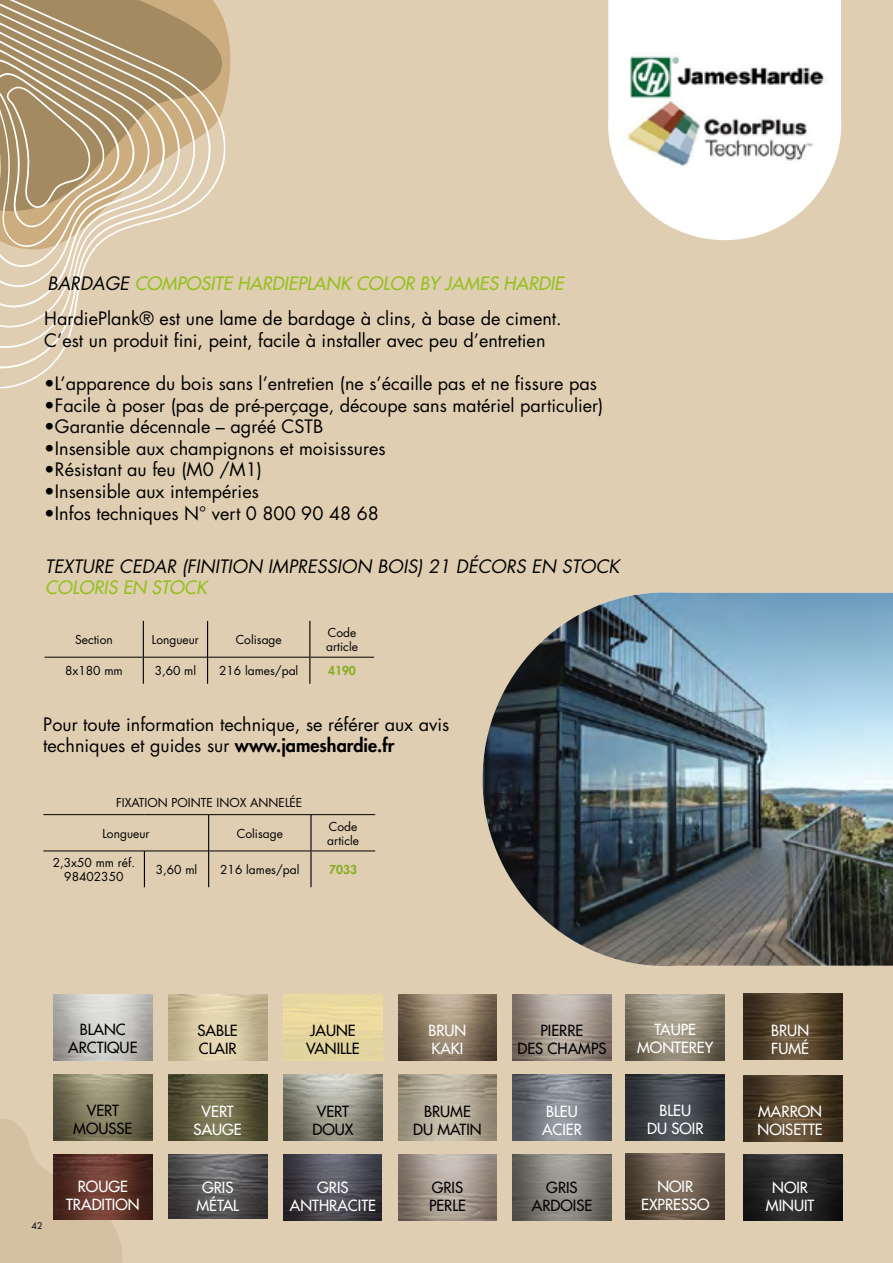
<style>
.page{position:relative;width:893px;height:1263px;background:#e0ceb2}
.page>*{position:absolute;margin:0;border:0;box-sizing:border-box;transform-origin:0 0}
.t1{font:18px/21.6px "Futura Std";color:#000}
.t2{font:italic 500 18px "Futura Std";color:#94c11f}
.t3{font:italic 18px "Futura Std";color:#010202}
.t4{font:500 15px/18px "Futura Std";color:#fff;text-align:center}
.t5{font:500 15px/18px "Futura Std";color:#000;text-align:center}
.t6{font:12px/14.4px "Futura Std";color:#000}
.t7{font:800 12px "Futura Std";color:#85ac1d}
.t8{font:9px "Futura Std";color:#000}
.s1{font-weight:400;color:#010202}
.s2{font-weight:800}
</style>
<div class="page">
<svg style="left:226px;top:27px;width:5px;height:69px"></svg>
<svg style="left:0;top:0;width:226px;height:389px"></svg>
<svg style="left:608px;top:0;width:233px;height:240px;fill:#fff"></svg>
<img style="left:677px;top:592px;width:216px;height:374px">
<img style="left:482px;top:592px;width:195px;height:374px">
<img style="left:621px;top:52px;width:207px;height:116px">
<img style="left:53px;top:995px;width:99px;height:66px">
<img style="left:169px;top:995px;width:98px;height:66px">
<img style="left:284px;top:995px;width:98px;height:66px">
<img style="left:398px;top:995px;width:99px;height:66px">
<img style="left:513px;top:995px;width:98px;height:66px">
<img style="left:626px;top:995px;width:99px;height:66px">
<img style="left:743px;top:994px;width:99px;height:66px">
<img style="left:53px;top:1074px;width:99px;height:66px">
<img style="left:169px;top:1074px;width:98px;height:66px">
<img style="left:284px;top:1074px;width:98px;height:66px">
<img style="left:398px;top:1074px;width:99px;height:66px">
<img style="left:513px;top:1074px;width:98px;height:66px">
<img style="left:626px;top:1074px;width:99px;height:66px">
<img style="left:743px;top:1076px;width:99px;height:65px">
<img style="left:53px;top:1154px;width:99px;height:65px">
<img style="left:168px;top:1154px;width:99px;height:65px">
<img style="left:283px;top:1154px;width:99px;height:66px">
<img style="left:398px;top:1154px;width:99px;height:66px">
<img style="left:513px;top:1154px;width:98px;height:66px">
<img style="left:626px;top:1154px;width:99px;height:66px">
<img style="left:743px;top:1154px;width:99px;height:66px">
<hr style="left:45px;top:657px;width:98px;height:1px;background:#000">
<hr style="left:144px;top:657px;width:63px;height:1px;background:#000">
<hr style="left:208px;top:657px;width:101px;height:1px;background:#000">
<hr style="left:310px;top:657px;width:64px;height:1px;background:#000">
<hr style="left:143px;top:621px;width:1px;height:36px;background:#000">
<hr style="left:207px;top:621px;width:1px;height:36px;background:#000">
<hr style="left:309px;top:621px;width:1px;height:36px;background:#000">
<svg style="left:143px;top:657px;width:1px;height:27px"></svg>
<svg style="left:207px;top:657px;width:1px;height:27px"></svg>
<svg style="left:309px;top:657px;width:1px;height:27px"></svg>
<hr style="left:43px;top:851px;width:101px;height:1px;background:#000">
<hr style="left:144px;top:851px;width:64px;height:1px;background:#000">
<hr style="left:209px;top:851px;width:101px;height:1px;background:#000">
<hr style="left:312px;top:851px;width:63px;height:1px;background:#000">
<hr style="left:208px;top:815px;width:1px;height:36px;background:#000">
<hr style="left:310px;top:815px;width:2px;height:36px;background:#000">
<hr style="left:144px;top:851px;width:1px;height:36px;background:#000">
<hr style="left:208px;top:851px;width:1px;height:36px;background:#000">
<hr style="left:310px;top:851px;width:2px;height:36px;background:#000">
<hr style="left:43px;top:814px;width:101px;height:1px;background:#000">
<hr style="left:144px;top:814px;width:65px;height:1px;background:#000">
<hr style="left:209px;top:814px;width:102px;height:1px;background:#000">
<hr style="left:311px;top:814px;width:64px;height:1px;background:#000">
<p class="t2" style="left:47px;top:272px;width:518px"><span class="s1">BARDAGE</span> COMPOSITE HARDIEPLANK COLOR BY JAMES HARDIE</p>
<p class="t1" style="left:44px;top:308px;width:519px">HardiePlank® est une lame de bardage à clins, à base de ciment.<br>C’est un produit fini, peint, facile à installer avec peu d’entretien</p>
<p class="t1" style="left:44px;top:373px;width:554px">•L’apparence du bois sans l’entretien (ne s’écaille pas et ne fissure pas</p>
<p class="t1" style="left:44px;top:394px;width:561px">•Facile à poser (pas de pré-perçage, découpe sans matériel particulier)</p>
<p class="t1" style="left:44px;top:416px;width:280px">•Garantie décennale – agréé CSTB</p>
<p class="t1" style="left:44px;top:438px;width:343px">•Insensible aux champignons et moisissures</p>
<p class="t1" style="left:44px;top:459px;width:219px">•Résistant au feu (M0 /M1)</p>
<p class="t1" style="left:44px;top:481px;width:216px">•Insensible aux intempéries</p>
<p class="t1" style="left:44px;top:502px;width:336px">•Infos techniques N° vert 0 800 90 48 68</p>
<p class="t3" style="left:45px;top:555px;width:576px">TEXTURE CEDAR (FINITION IMPRESSION BOIS) 21 DÉCORS EN STOCK</p>
<p class="t2" style="left:45px;top:576px;width:163px">COLORIS EN STOCK</p>
<p class="t6" style="left:75px;top:632px;width:39px">Section</p>
<p class="t6" style="left:152px;top:632px;width:49px">Longueur</p>
<p class="t6" style="left:236px;top:632px;width:48px">Colisage</p>
<p class="t6" style="left:326px;top:625px;width:33px">Code article</p>
<p class="t6" style="left:65px;top:664px;width:59px">8x180 mm</p>
<p class="t6" style="left:155px;top:664px;width:43px">3,60 ml</p>
<p class="t6" style="left:219px;top:664px;width:81px">216 lames/pal</p>
<p class="t7" style="left:328px;top:663px;width:29px">4190</p>
<p class="t1" style="left:43px;top:714px;width:408px">Pour toute information technique, se référer aux avis techniques et guides sur <span class="s2">www.jameshardie.fr</span></p>
<p class="t6" style="left:116px;top:795px;width:188px">FIXATION POINTE INOX ANNELÉE</p>
<p class="t6" style="left:102px;top:826px;width:49px">Longueur</p>
<p class="t6" style="left:237px;top:826px;width:48px">Colisage</p>
<p class="t6" style="left:327px;top:819px;width:33px">Code article</p>
<p class="t6" style="left:53px;top:855px;width:84px;text-align:center">2,3x50 mm réf.<br>98402350</p>
<p class="t6" style="left:156px;top:862px;width:43px">3,60 ml</p>
<p class="t6" style="left:220px;top:862px;width:81px">216 lames/pal</p>
<p class="t7" style="left:329px;top:862px;width:29px">7033</p>
<p class="t5" style="left:68px;top:1020px;width:71px">BLANC<br>ARCTIQUE</p>
<p class="t5" style="left:198px;top:1021px;width:42px;text-align:left">SABLE<br>CLAIR</p>
<p class="t5" style="left:306px;top:1021px;width:55px;text-align:left">JAUNE<br>VANILLE</p>
<p class="t4" style="left:428px;top:1021px;width:39px;text-align:left">BRUN<br>KAKI</p>
<p class="t5" style="left:517px;top:1021px;width:91px">PIERRE<br>DES CHAMPS</p>
<p class="t4" style="left:637px;top:1020px;width:78px">TAUPE<br>MONTEREY</p>
<p class="t4" style="left:771px;top:1021px;width:39px;text-align:left">BRUN<br>FUMÉ</p>
<p class="t5" style="left:73px;top:1101px;width:61px">VERT<br>MOUSSE</p>
<p class="t4" style="left:194px;top:1102px;width:50px">VERT<br>SAUGE</p>
<p class="t5" style="left:312px;top:1102px;width:43px;text-align:left">VERT<br>DOUX</p>
<p class="t5" style="left:413px;top:1102px;width:70px">BRUME<br>DU MATIN</p>
<p class="t4" style="left:542px;top:1102px;width:41px;text-align:left">BLEU<br>ACIER</p>
<p class="t4" style="left:647px;top:1101px;width:58px">BLEU<br>DU SOIR</p>
<p class="t4" style="left:758px;top:1102px;width:67px;text-align:left">MARRON<br>NOISETTE</p>
<p class="t8" style="left:32px;top:1220px;width:13px">42</p>
<p class="t4" style="left:66px;top:1177px;width:75px">ROUGE<br>TRADITION</p>
<p class="t4" style="left:196px;top:1178px;width:44px">GRIS<br>MÉTAL</p>
<p class="t4" style="left:290px;top:1178px;width:88px">GRIS<br>ANTHRACITE</p>
<p class="t5" style="left:429px;top:1178px;width:38px;text-align:left">GRIS<br>PERLE</p>
<p class="t5" style="left:532px;top:1178px;width:62px">GRIS<br>ARDOISE</p>
<p class="t4" style="left:641px;top:1177px;width:70px">NOIR<br>EXPRESSO</p>
<p class="t4" style="left:766px;top:1178px;width:50px">NOIR<br>MINUIT</p>
</div>
